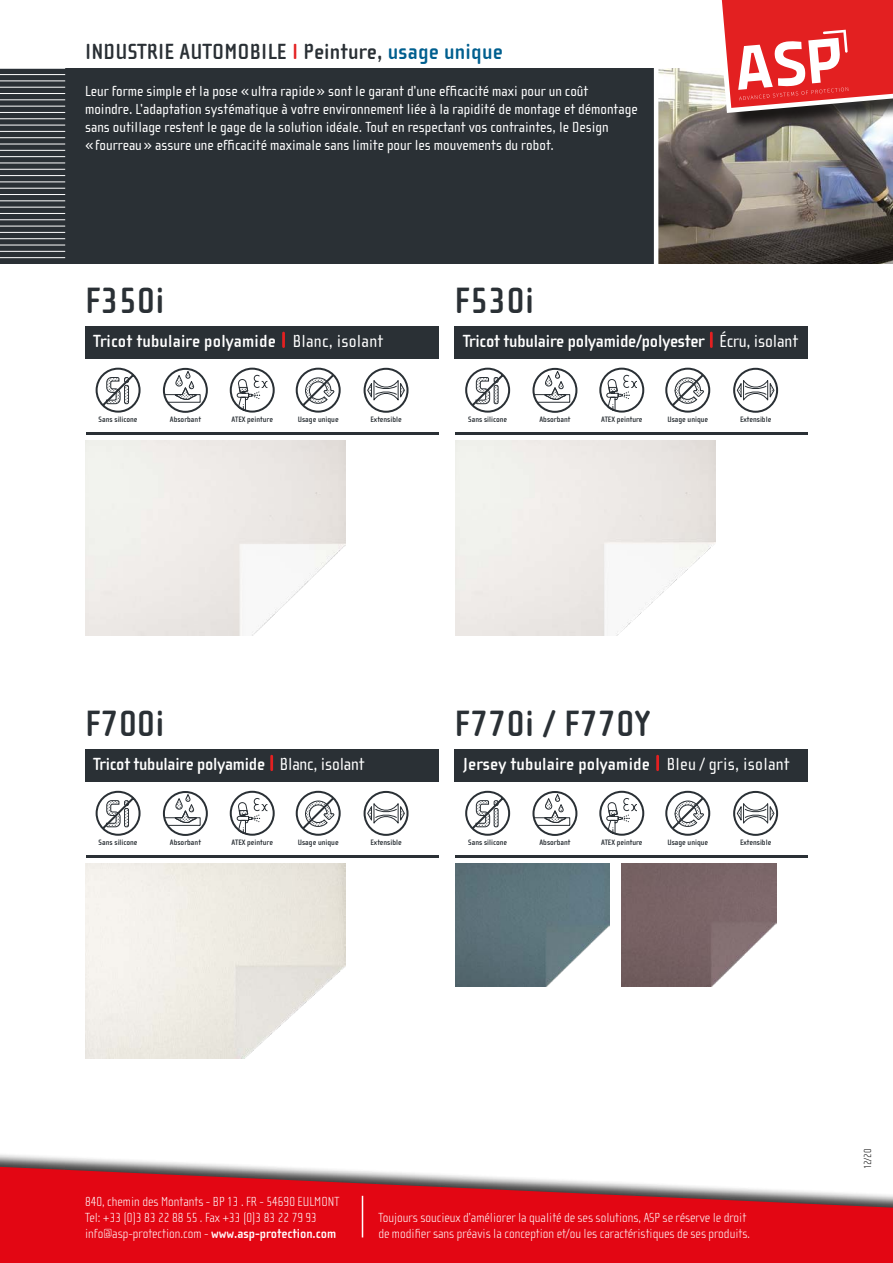
<style>
.page{position:relative;width:893px;height:1263px;background:#fff}
.page>*{position:absolute;margin:0;border:0;box-sizing:border-box;transform-origin:0 0}
.t1{font:700 37.5px "Cholla Sans";letter-spacing:.01em;color:#2a3035}
.t2{font:700 22.5px "Cholla Sans";letter-spacing:.01em;color:#2a3035}
.t3{font:700 18px "Cholla Sans";letter-spacing:-.01em;color:#fff}
.t4{font:700 18px "Cholla Sans";letter-spacing:.01em;color:#fff}
.t5{font:15px/18px "Cholla Sans";color:#fff}
.t6{font:100 13.5px/16.2px "Cholla Sans";color:#fff}
.t7{font:100 10.5px "Cholla Sans";color:#000}
.t8{font:700 8.1px "Cholla Sans";color:#2a3035}
.s1{color:#e32021}
.s2{color:#005f8f}
.s3{font-weight:400}
.s4{font-weight:700}
</style>
<div class="page">
<div style="left:0;top:68px;width:658px;height:196px;background:#2a3035"></div>
<hr style="left:0;top:68px;width:65px;height:1px;background:#fff">
<hr style="left:0;top:74px;width:65px;height:1px;background:#fff">
<hr style="left:0;top:81px;width:65px;height:1px;background:#fff">
<hr style="left:0;top:87px;width:65px;height:1px;background:#fff">
<hr style="left:0;top:93px;width:65px;height:1px;background:#fff">
<hr style="left:0;top:100px;width:65px;height:1px;background:#fff">
<hr style="left:0;top:106px;width:65px;height:1px;background:#fff">
<hr style="left:0;top:112px;width:65px;height:1px;background:#fff">
<hr style="left:0;top:118px;width:65px;height:1px;background:#fff">
<hr style="left:0;top:125px;width:65px;height:1px;background:#fff">
<hr style="left:0;top:131px;width:65px;height:1px;background:#fff">
<hr style="left:0;top:137px;width:65px;height:1px;background:#fff">
<hr style="left:0;top:144px;width:65px;height:1px;background:#fff">
<hr style="left:0;top:150px;width:65px;height:1px;background:#fff">
<hr style="left:0;top:156px;width:65px;height:1px;background:#fff">
<hr style="left:0;top:163px;width:65px;height:1px;background:#fff">
<hr style="left:0;top:169px;width:65px;height:1px;background:#fff">
<hr style="left:0;top:175px;width:65px;height:1px;background:#fff">
<hr style="left:0;top:182px;width:65px;height:1px;background:#fff">
<hr style="left:0;top:188px;width:65px;height:1px;background:#fff">
<hr style="left:0;top:194px;width:65px;height:1px;background:#fff">
<hr style="left:0;top:201px;width:65px;height:1px;background:#fff">
<hr style="left:0;top:207px;width:65px;height:1px;background:#fff">
<hr style="left:0;top:213px;width:65px;height:1px;background:#fff">
<hr style="left:0;top:219px;width:65px;height:1px;background:#fff">
<hr style="left:0;top:226px;width:65px;height:1px;background:#fff">
<hr style="left:0;top:232px;width:65px;height:1px;background:#fff">
<hr style="left:0;top:238px;width:65px;height:1px;background:#fff">
<hr style="left:0;top:245px;width:65px;height:1px;background:#fff">
<hr style="left:0;top:251px;width:65px;height:1px;background:#fff">
<hr style="left:0;top:257px;width:65px;height:1px;background:#fff">
<img style="left:658px;top:68px;width:235px;height:196px">
<div style="left:85px;top:326px;width:354px;height:33px;background:#2a3035"></div>
<div style="left:85px;top:749px;width:354px;height:33px;background:#2a3035"></div>
<div style="left:455px;top:326px;width:353px;height:33px;background:#2a3035"></div>
<div style="left:455px;top:749px;width:353px;height:33px;background:#2a3035"></div>
<hr style="left:86px;top:432px;width:353px;height:3px;background:#2a3035">
<hr style="left:86px;top:855px;width:353px;height:3px;background:#2a3035">
<hr style="left:455px;top:432px;width:353px;height:3px;background:#2a3035">
<hr style="left:455px;top:855px;width:353px;height:3px;background:#2a3035">
<hr style="left:282px;top:333px;width:3px;height:14px;background:#e32021">
<hr style="left:270px;top:756px;width:3px;height:14px;background:#e32021">
<hr style="left:710px;top:333px;width:3px;height:14px;background:#e32021">
<hr style="left:656px;top:756px;width:3px;height:14px;background:#e32021">
<svg style="left:95px;top:367px;width:46px;height:46px"></svg>
<div style="left:163px;top:368px;width:45px;height:45px;border:2px solid #2a3035;border-radius:50%"></div>
<svg style="left:164px;top:369px;width:37px;height:34px"></svg>
<div style="left:230px;top:368px;width:45px;height:45px;border:2px solid #2a3035;border-radius:50%"></div>
<svg style="left:236px;top:374px;width:32px;height:37px"></svg>
<div style="left:296px;top:368px;width:45px;height:45px;border:2px solid #2a3035;border-radius:50%"></div>
<svg style="left:300px;top:372px;width:36px;height:36px"></svg>
<div style="left:364px;top:368px;width:44px;height:45px;border:2px solid #2a3035;border-radius:50%"></div>
<svg style="left:367px;top:378px;width:38px;height:25px"></svg>
<svg style="left:95px;top:790px;width:46px;height:46px"></svg>
<div style="left:163px;top:791px;width:45px;height:45px;border:2px solid #2a3035;border-radius:50%"></div>
<svg style="left:164px;top:792px;width:37px;height:34px"></svg>
<div style="left:230px;top:791px;width:45px;height:45px;border:2px solid #2a3035;border-radius:50%"></div>
<svg style="left:236px;top:797px;width:32px;height:37px"></svg>
<div style="left:296px;top:791px;width:45px;height:45px;border:2px solid #2a3035;border-radius:50%"></div>
<svg style="left:300px;top:795px;width:36px;height:36px"></svg>
<div style="left:364px;top:791px;width:44px;height:45px;border:2px solid #2a3035;border-radius:50%"></div>
<svg style="left:367px;top:801px;width:38px;height:25px"></svg>
<svg style="left:465px;top:367px;width:46px;height:46px"></svg>
<div style="left:532px;top:368px;width:45px;height:45px;border:2px solid #2a3035;border-radius:50%"></div>
<svg style="left:534px;top:369px;width:37px;height:34px"></svg>
<div style="left:599px;top:368px;width:45px;height:45px;border:2px solid #2a3035;border-radius:50%"></div>
<svg style="left:606px;top:374px;width:32px;height:37px"></svg>
<div style="left:665px;top:368px;width:45px;height:45px;border:2px solid #2a3035;border-radius:50%"></div>
<svg style="left:670px;top:372px;width:36px;height:36px"></svg>
<div style="left:733px;top:368px;width:45px;height:45px;border:2px solid #2a3035;border-radius:50%"></div>
<svg style="left:736px;top:378px;width:39px;height:25px"></svg>
<svg style="left:465px;top:790px;width:46px;height:46px"></svg>
<div style="left:532px;top:791px;width:45px;height:45px;border:2px solid #2a3035;border-radius:50%"></div>
<svg style="left:534px;top:792px;width:37px;height:34px"></svg>
<div style="left:599px;top:791px;width:45px;height:45px;border:2px solid #2a3035;border-radius:50%"></div>
<svg style="left:606px;top:797px;width:32px;height:37px"></svg>
<div style="left:665px;top:791px;width:45px;height:45px;border:2px solid #2a3035;border-radius:50%"></div>
<svg style="left:670px;top:795px;width:36px;height:36px"></svg>
<div style="left:733px;top:791px;width:45px;height:45px;border:2px solid #2a3035;border-radius:50%"></div>
<svg style="left:736px;top:801px;width:39px;height:25px"></svg>
<div style="left:716px;top:0;width:177px;height:131px;background:#000;opacity:.75"></div>
<svg style="left:717px;top:0;width:176px;height:113px"></svg>
<hr style="left:654px;top:65px;width:4px;height:214px;background:#fff">
<img style="left:455px;top:863px;width:155px;height:124px">
<img style="left:622px;top:863px;width:154px;height:123px">
<div style="left:0;top:1150px;width:893px;height:113px;background:#000;opacity:.75"></div>
<svg style="left:0;top:1165px;width:893px;height:98px;background:#dd323c"></svg>
<hr style="left:362px;top:1196px;width:1px;height:41px;background:#fff">
<h2 class="t2" style="left:85px;top:40px;width:419px">INDUSTRIE AUTOMOBILE <span class="s1">I</span> Peinture, <span class="s2">usage unique</span></h2>
<p class="t5" style="left:85px;top:83px;width:554px">Leur forme simple et la pose « ultra rapide » sont le garant d’une efficacité maxi pour un coût moindre. L’adaptation systématique à votre environnement liée à la rapidité de montage et démontage sans outillage restent le gage de la solution idéale. Tout en respectant vos contraintes, le Design<br>« fourreau » assure une efficacité maximale sans limite pour les mouvements du robot.</p>
<h1 class="t1" style="left:85px;top:280px;width:81px">F350i</h1>
<h1 class="t1" style="left:455px;top:280px;width:81px">F530i</h1>
<p class="t4" style="left:94px;top:331px;width:291px">Tricot tubulaire polyamide <span class="s3">Blanc, isolant</span></p>
<p class="t3" style="left:463px;top:331px;width:336px">Tricot tubulaire polyamide/polyester <span class="s3">Écru, isolant</span></p>
<p class="t8" style="left:99px;top:415px;width:40px">Sans silicone</p>
<p class="t8" style="left:170px;top:415px;width:33px">Absorbant</p>
<p class="t8" style="left:231px;top:415px;width:43px">ATEX peinture</p>
<p class="t8" style="left:298px;top:415px;width:42px">Usage unique</p>
<p class="t8" style="left:370px;top:415px;width:33px">Extensible</p>
<p class="t8" style="left:468px;top:415px;width:40px">Sans silicone</p>
<p class="t8" style="left:539px;top:415px;width:33px">Absorbant</p>
<p class="t8" style="left:601px;top:415px;width:43px">ATEX peinture</p>
<p class="t8" style="left:667px;top:415px;width:42px">Usage unique</p>
<p class="t8" style="left:740px;top:415px;width:33px">Extensible</p>
<h1 class="t1" style="left:85px;top:703px;width:81px">F700i</h1>
<h1 class="t1" style="left:455px;top:703px;width:197px">F770i / F770Y</h1>
<p class="t3" style="left:94px;top:754px;width:273px">Tricot tubulaire polyamide <span class="s3">Blanc, isolant</span></p>
<p class="t4" style="left:463px;top:754px;width:328px">Jersey tubulaire polyamide <span class="s3">Bleu / gris, isolant</span></p>
<p class="t8" style="left:99px;top:838px;width:40px">Sans silicone</p>
<p class="t8" style="left:170px;top:838px;width:33px">Absorbant</p>
<p class="t8" style="left:231px;top:838px;width:43px">ATEX peinture</p>
<p class="t8" style="left:298px;top:838px;width:42px">Usage unique</p>
<p class="t8" style="left:370px;top:838px;width:33px">Extensible</p>
<p class="t8" style="left:468px;top:838px;width:40px">Sans silicone</p>
<p class="t8" style="left:539px;top:838px;width:33px">Absorbant</p>
<p class="t8" style="left:601px;top:838px;width:43px">ATEX peinture</p>
<p class="t8" style="left:667px;top:838px;width:42px">Usage unique</p>
<p class="t8" style="left:740px;top:838px;width:33px">Extensible</p>
<p class="t6" style="left:85px;top:1193px;width:256px">840, chemin des Montants - BP 13 . FR - 54690 EULMONT<br>Tel: +33 (0)3 83 22 88 55 . Fax +33 (0)3 83 22 79 93 info@asp-protection.com - <span class="s4">www.asp-protection.com</span></p>
<p class="t6" style="left:378px;top:1210px;width:373px">Toujours soucieux d’améliorer la qualité de ses solutions, ASP se réserve le droit de modifier sans préavis la conception et/ou les caractéristiques de ses produits.</p>
<p class="t7" style="left:862px;top:1169px;width:22px;rotate:-90deg">12/20</p>
</div>
